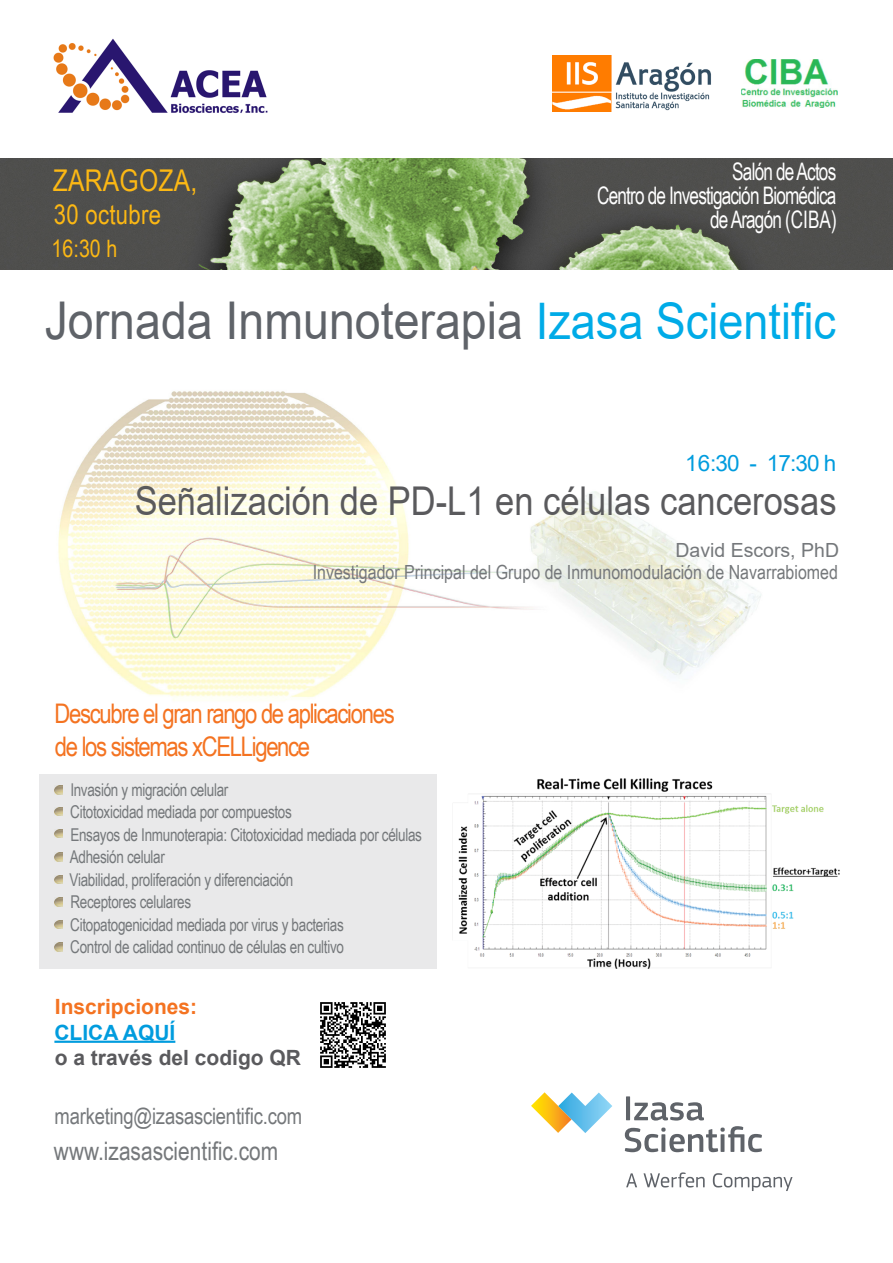
<style>
.page{position:relative;width:893px;height:1263px;background:#fff}
.page>*{position:absolute;margin:0;border:0;box-sizing:border-box;transform-origin:0 0}
.Dirección{font:52.05px "Arial";color:#5f6369;scale:.89 1}
.Dirección-2{font:39.75px "Arial";color:#5a5a5d;scale:.87 1}
.Dirección-3{font:30px "Arial Narrow";letter-spacing:.01em;color:#fcb814}
.Dirección-4{font:27px/33px "Arial Narrow";letter-spacing:-.05em;color:#f47321}
.Dirección-5{font:27px "Arial Narrow";letter-spacing:.01em;color:#fcb814}
.Dirección-6{font:25.5px "Arial Narrow";color:#75787b}
.Dirección-7{font:24.15px/24px "Arial Narrow";letter-spacing:-.04em;color:#fff;text-align:right;scale:.87 1}
.Dirección-8{font:24px "Arial Narrow";color:#fcb814}
.Dirección-9{font:22.5px "Arial Narrow";letter-spacing:-.01em;color:#75787b}
.Dirección-10{font:22.5px "Arial";letter-spacing:-.04em;color:#009cde}
.Dirección-11{font:700 21px "Arial";color:#5a5a5d}
.Dirección-12{font:700 21px "Arial";color:#f47321}
.Dirección-13{font:700 21px "Arial";color:#009cde}
.Dirección-14{font:19.5px "Arial Narrow";color:#75787b}
.Dirección-15{font:19.5px "Arial";color:#75787b}
.Dirección-16{font:17.7px "Arial Narrow";letter-spacing:-.02em;color:#75787b;scale:.93 1}
.s1{font-size:50.4px;color:#00abe7}
</style>
<div class="page">
<img style="left:0;top:158px;width:893px;height:112px">
<img style="left:58px;top:391px;width:703px;height:310px">
<img style="left:53px;top:39px;width:215px;height:74px">
<img style="left:741px;top:59px;width:97px;height:49px">
<img style="left:553px;top:56px;width:158px;height:55px">
<hr style="left:54px;top:1041px;width:121px;height:2px;background:#009cde">
<div style="left:39px;top:775px;width:398px;height:194px;background:#e9e9ea"></div>
<img style="left:320px;top:1002px;width:66px;height:66px">
<img style="left:452px;top:778px;width:388px;height:191px">
<hr style="left:626px;top:1096px;width:4px;height:24px;background:#5f6369">
<svg style="left:634px;top:1102px;width:70px;height:18px"></svg>
<svg style="left:625px;top:1126px;width:137px;height:26px"></svg>
<svg style="left:626px;top:1173px;width:11px;height:14px"></svg>
<svg style="left:644px;top:1172px;width:61px;height:15px"></svg>
<svg style="left:713px;top:1173px;width:79px;height:18px"></svg>
<svg style="left:531px;top:1092px;width:81px;height:41px"></svg>
<p class="Dirección-3" style="left:53px;top:158px;width:146px">ZARAGOZA,</p>
<p class="Dirección-5" style="left:54px;top:194px;width:109px">30 octubre</p>
<p class="Dirección-8" style="left:52px;top:231px;width:67px">16:30 h</p>
<p class="Dirección-7" style="left:732px;top:158px;width:121px">Salón de Actos</p>
<p class="Dirección-7" style="left:597px;top:182px;width:277px">Centro de Investigación Biomédica de Aragón (CIBA)</p>
<p class="Dirección" style="left:45px;top:285px;width:891px">Jornada Inmunoterapia <span class="s1">Izasa Scientific</span></p>
<p class="Dirección-10" style="left:685px;top:448px;width:153px">16:30 - 17:30 h</p>
<p class="Dirección-2" style="left:135px;top:474px;width:808px">Señalización de PD-L1 en células cancerosas</p>
<p class="Dirección-15" style="left:675px;top:536px;width:165px">David Escors, PhD</p>
<p class="Dirección-14" style="left:313px;top:558px;width:527px">Investigador Principal del Grupo de Inmunomodulación de Navarrabiomed</p>
<p class="Dirección-4" style="left:55px;top:696px;width:342px">Descubre el gran rango de aplicaciones de los sistemas xCELLigence</p>
<p class="Dirección-16" style="left:70px;top:777px;width:171px">Invasión y migración celular</p>
<p class="Dirección-16" style="left:70px;top:799px;width:240px">Citotoxicidad mediada por compuestos</p>
<p class="Dirección-16" style="left:70px;top:822px;width:380px">Ensayos de Inmunoterapia: Citotoxicidad mediada por células</p>
<p class="Dirección-16" style="left:70px;top:844px;width:104px">Adhesión celular</p>
<p class="Dirección-16" style="left:70px;top:867px;width:242px">Viabilidad, proliferación y diferenciación</p>
<p class="Dirección-16" style="left:70px;top:889px;width:131px">Receptores celulares</p>
<p class="Dirección-16" style="left:70px;top:912px;width:296px">Citopatogenicidad mediada por virus y bacterias</p>
<p class="Dirección-16" style="left:70px;top:934px;width:296px">Control de calidad continuo de células en cultivo</p>
<p class="Dirección-12" style="left:55px;top:992px;width:144px">Inscripciones:</p>
<p class="Dirección-13" style="left:54px;top:1017px;width:122px">CLICA AQUÍ</p>
<p class="Dirección-11" style="left:55px;top:1043px;width:248px">o a través del codigo QR</p>
<p class="Dirección-9" style="left:55px;top:1099px;width:249px">marketing@izasascientific.com</p>
<p class="Dirección-6" style="left:54px;top:1132px;width:226px">www.izasascientific.com</p>
</div>
